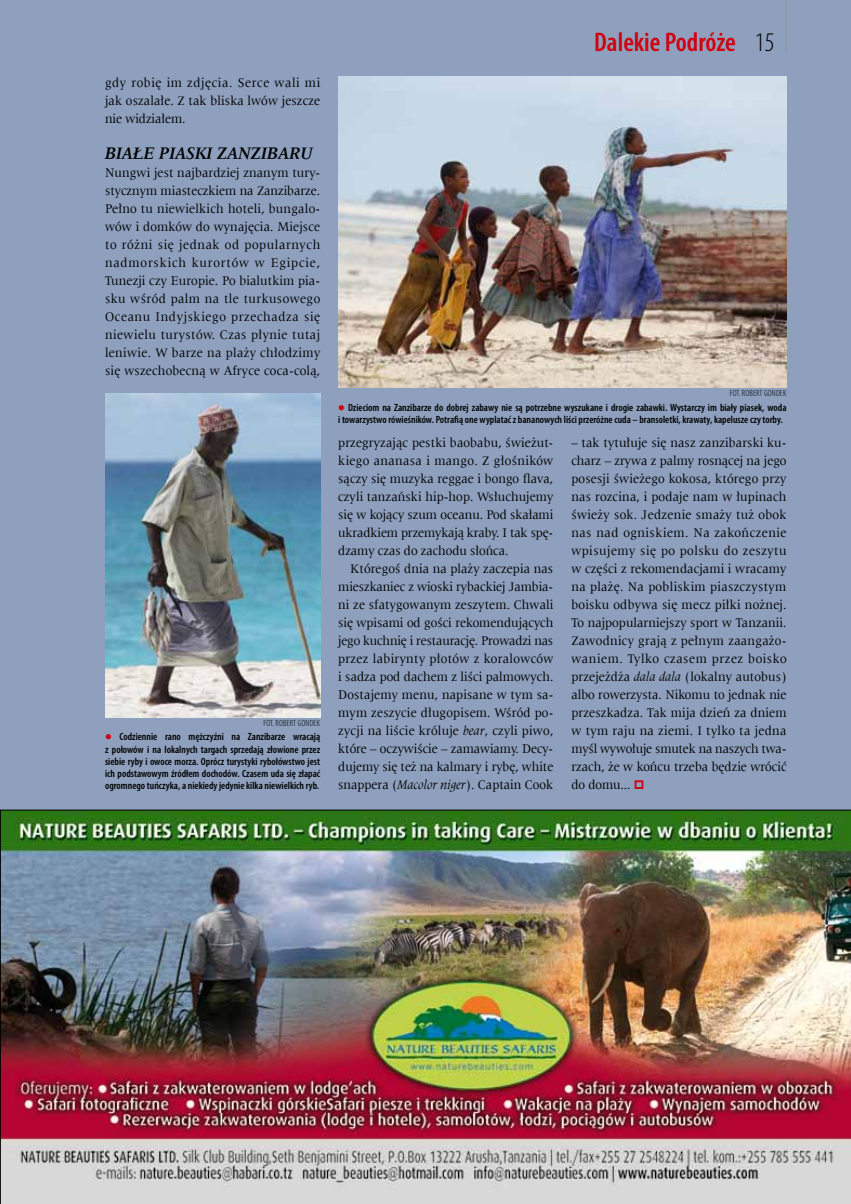
<style>
.page{position:relative;width:851px;height:1204px;background:#fff}
.page>*{position:absolute;margin:0;border:0;box-sizing:border-box;transform-origin:0 0}
.t1{font:600 condensed 27px "Myriad Pro";color:#d1010e}
.t2{font:italic 700 18px "Latin 725 EU";letter-spacing:-.005em;color:#000;scale:.95 1}
.t3{font:13.5px/18px "Latin 725 EU";color:#000;text-align:justify;scale:.95 1}
.t4{font:600 condensed 10.5px/12.3px "Myriad Pro";color:#000;text-align:justify}
.t5{font:300 condensed 9px "Myriad Pro";letter-spacing:.02em;color:#000}
.s1{color:#d1010e}
.s2{font-weight:300;color:#000}
.s3{font-style:italic}
</style>
<div class="page">
<div style="left:0;top:0;width:850px;height:1203px;background:#8ea0bd"></div>
<img style="left:338px;top:76px;width:448px;height:311px">
<img style="left:105px;top:393px;width:215px;height:324px">
<hr style="left:785px;top:0;width:1px;height:51px;background:#98989c">
<img style="left:0;top:809px;width:850px;height:394px">
<p class="t3" style="left:105px;top:72px;width:228px">gdy robię im zdjęcia. Serce wali mi jak oszalałe. Z tak bliska lwów jeszcze nie widziałem.</p>
<h2 class="t2" style="left:105px;top:143px;width:220px">BIAŁE PIASKI ZANZIBARU</h2>
<p class="t3" style="left:105px;top:162px;width:228px">Nungwi jest najbardziej znanym tury&shy;stycznym miasteczkiem na Zanzibarze.<br>Pełno tu niewielkich hoteli, bungalo&shy;wów i domków do wynajęcia. Miejsce to różni się jednak od popularnych nadmorskich kurortów w Egipcie, Tunezji czy Europie. Po bialutkim pia&shy;sku wśród palm na tle turkusowego Oceanu Indyjskiego przechadza się niewielu turystów. Czas płynie tutaj leniwie. W barze na plaży chłodzimy się wszechobecną w Afryce coca-colą,</p>
<p class="t5" style="left:263px;top:717px;width:58px">FOT. ROBERT GONDEK</p>
<p class="t4" style="left:105px;top:730px;width:216px"><span class="s1">●</span> Codziennie rano mężczyźni na Zanzibarze wracają z połowów i na lokalnych targach sprzedają złowione przez siebie ryby i owoce morza. Oprócz turystyki rybołówstwo jest ich podstawowym źródłem dochodów. Czasem uda się złapać ogromnego tuńczyka, a niekiedy jedynie kilka niewielkich ryb.</p>
<h1 class="t1" style="left:594px;top:25px;width:182px">Dalekie Podróże <span class="s2">15</span></h1>
<p class="t5" style="left:729px;top:387px;width:58px">FOT. ROBERT GONDEK</p>
<p class="t4" style="left:338px;top:401px;width:450px"><span class="s1">●</span> Dzieciom na Zanzibarze do dobrej zabawy nie są potrzebne wyszukane i drogie zabawki. Wystarczy im biały piasek, woda i towarzystwo rówieśników. Potrafią one wyplatać z bananowych liści przeróżne cuda – bransoletki, krawaty, kapelusze czy torby.</p>
<p class="t3" style="left:338px;top:432px;width:228px">przegryzając pestki baobabu, świeżut&shy;kiego ananasa i mango. Z głośników sączy się muzyka reggae i bongo flava, czyli tanzański hip-hop. Wsłuchujemy się w kojący szum oceanu. Pod skałami ukradkiem przemykają kraby. I tak spę&shy;dzamy czas do zachodu słońca.</p>
<p class="t3" style="left:338px;top:558px;width:228px;text-indent:12px">Któregoś dnia na plaży zaczepia nas mieszkaniec z wioski rybackiej Jambia&shy;ni ze sfatygowanym zeszytem. Chwali się wpisami od gości rekomendujących jego kuchnię i restaurację. Prowadzi nas przez labirynty płotów z koralowców i sadza pod dachem z liści palmowych.<br>Dostajemy menu, napisane w tym sa&shy;mym zeszycie długopisem. Wśród po&shy;zycji na liście króluje <span class="s3">bear</span>, czyli piwo, które – oczywiście – zamawiamy. Decy&shy;dujemy się też na kalmary i rybę, white snappera (<span class="s3">Macolor niger</span>). Captain Cook</p>
<p class="t3" style="left:571px;top:432px;width:228px">– tak tytułuje się nasz zanzibarski ku&shy;charz – zrywa z palmy rosnącej na jego posesji świeżego kokosa, którego przy nas rozcina, i podaje nam w łupinach świeży sok. Jedzenie smaży tuż obok nas nad ogniskiem. Na zakończenie wpisujemy się po polsku do zeszytu w części z rekomendacjami i wracamy na plażę. Na pobliskim piaszczystym boisku odbywa się mecz piłki nożnej.<br>To najpopularniejszy sport w Tanzanii.<br>Zawodnicy grają z pełnym zaangażo&shy;waniem. Tylko czasem przez boisko przejeżdża <span class="s3">dala dala</span> (lokalny autobus) albo rowerzysta. Nikomu to jednak nie przeszkadza. Tak mija dzień za dniem w tym raju na ziemi. I tylko ta jedna myśl wywołuje smutek na naszych twa&shy;rzach, że w końcu trzeba będzie wrócić do domu...</p>
</div>
